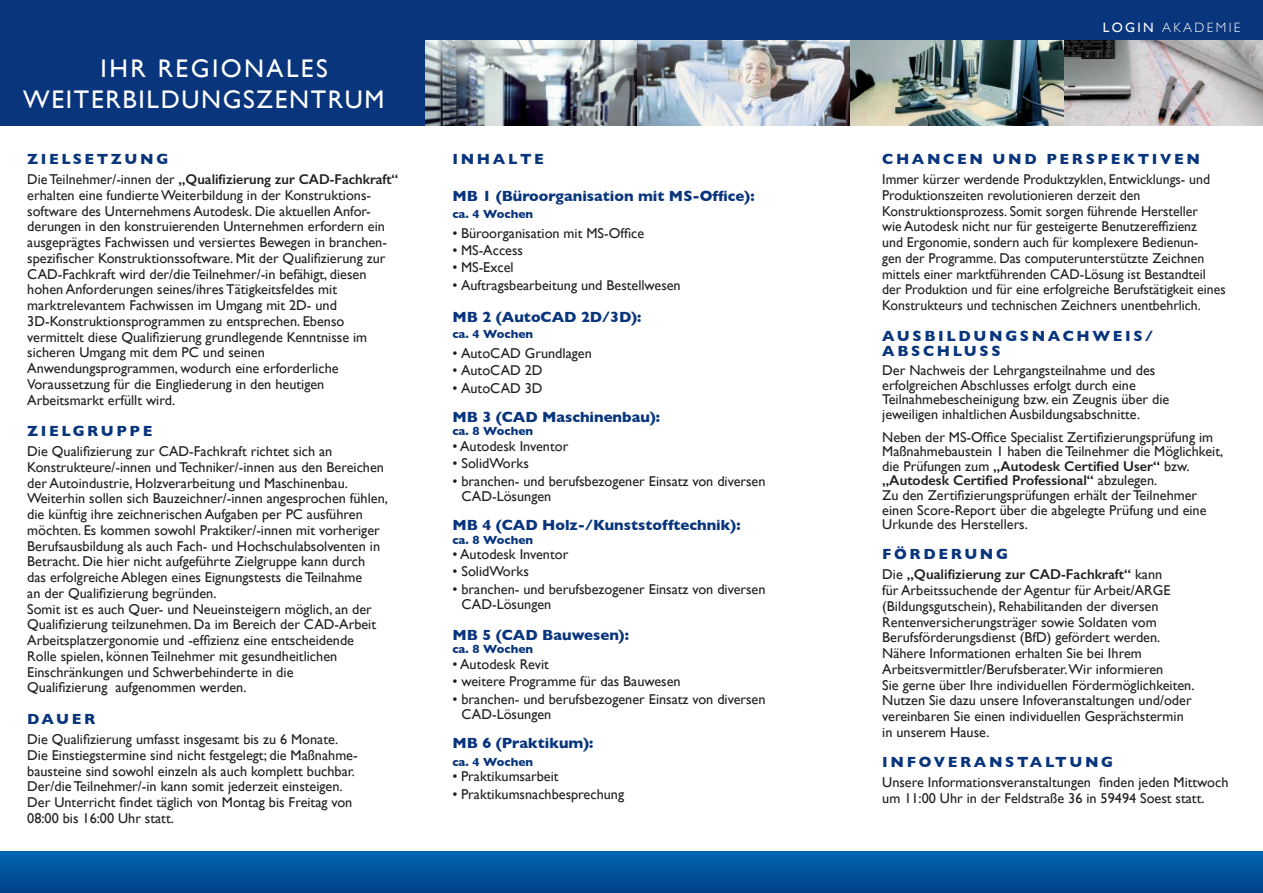
<style>
.page{position:relative;width:1263px;height:893px;background:#fff}
.page>*{position:absolute;margin:0;border:0;box-sizing:border-box;transform-origin:0 0}
.t1{font:25.5px/31.5px "Gill Sans";letter-spacing:.065em;color:#fff}
.t2{font:700 15px "Gill Sans";color:#08357c}
.t3{font:700 15px/15.8px "Gill Sans";letter-spacing:.175em;color:#08357c}
.t4{font:700 15px "Gill Sans";letter-spacing:.14em;color:#08357c}
.t5{font:14.25px/15.8px "Gill Sans";color:#231f20}
.t6{font:300 13.5px "Gill Sans";letter-spacing:.175em;color:#fff}
.t7{font:700 12px "Gill Sans";color:#08357c}
.s1{font-weight:600}
.s2{font-weight:400}
</style>
<div class="page">
<div style="left:0;top:0;width:1263px;height:835px;background:#08357c"></div>
<div style="left:0;top:850px;width:1263px;height:43px;background:linear-gradient(to bottom,#0166b2,#014288)"></div>
<div style="left:0;top:126px;width:1263px;height:724px;background:#fff"></div>
<img style="left:1063px;top:40px;width:200px;height:85px">
<img style="left:425px;top:40px;width:638px;height:85px">
<h1 class="t1" style="left:23px;top:52px;width:363px;text-indent:77px">IHR REGIONALES<br>WEITERBILDUNGSZENTRUM</h1>
<p class="t3" style="left:27px;top:151px;width:143px">ZIELSETZUNG</p>
<p class="t5" style="left:27px;top:171px;width:373px">Die Teilnehmer/-innen der <span class="s1">„Qualifizierung zur CAD-Fachkraft“ </span>erhalten eine fundierte Weiterbildung in der Konstruktions&shy;software des Unternehmens Autodesk. Die aktuellen Anfor&shy;derungen in den konstruierenden Unternehmen erfordern ein ausgeprägtes Fachwissen und versiertes Bewegen in branchen&shy;spezifischer Konstruktionssoftware. Mit der Qualifizierung zur CAD-Fachkraft wird der/die Teilnehmer/-in befähigt, diesen hohen Anforderungen seines/ihres Tätigkeitsfeldes mit marktrelevantem Fachwissen im Umgang mit 2D- und 3D-Konstruktionsprogrammen zu entsprechen. Ebenso vermittelt diese Qualifizierung grundlegende Kenntnisse im sicheren Umgang mit dem PC und seinen Anwendungsprogrammen, wodurch eine erforderliche Voraussetzung für die Eingliederung in den heutigen Arbeitsmarkt erfüllt wird.</p>
<p class="t3" style="left:27px;top:423px;width:127px">ZIELGRUPPE</p>
<p class="t5" style="left:27px;top:443px;width:362px">Die Qualifizierung zur CAD-Fachkraft richtet sich an Konstrukteure/-innen und Techniker/-innen aus den Bereichen der Autoindustrie, Holzverarbeitung und Maschinenbau.<br>Weiterhin sollen sich Bauzeichner/-innen angesprochen fühlen, die künftig ihre zeichnerischen Aufgaben per PC ausführen möchten. Es kommen sowohl Praktiker/-innen mit vorheriger Berufsausbildung als auch Fach- und Hochschulabsolventen in Betracht. Die hier nicht aufgeführte Zielgruppe kann durch<br>das erfolgreiche Ablegen eines Eignungstests die Teilnahme<br>an der Qualifizierung begründen.<br>Somit ist es auch Quer- und Neueinsteigern möglich, an der Qualifizierung teilzunehmen. Da im Bereich der CAD-Arbeit Arbeitsplatzergonomie und -effizienz eine entscheidende<br>Rolle spielen, können Teilnehmer mit gesundheitlichen Einschränkungen und Schwerbehinderte in die<br>Qualifizierung aufgenommen werden.</p>
<p class="t4" style="left:27px;top:707px;width:70px">DAUER</p>
<p class="t5" style="left:27px;top:731px;width:332px">Die Qualifizierung umfasst insgesamt bis zu 6 Monate.<br>Die Einstiegstermine sind nicht festgelegt; die Maßnahme&shy;bausteine sind sowohl einzeln als auch komplett buchbar.<br>Der/die Teilnehmer/-in kann somit jederzeit einsteigen.<br>Der Unterricht findet täglich von Montag bis Freitag von 08:00 bis 16:00 Uhr statt.</p>
<p class="t3" style="left:452px;top:151px;width:93px">INHALTE</p>
<p class="t2" style="left:452px;top:184px;width:303px">MB 1 (Büroorganisation mit MS-Office):</p>
<p class="t7" style="left:452px;top:204px;width:82px">ca. 4 Wochen</p>
<p class="t5" style="left:452px;top:225px;width:193px">• Büroorganisation mit MS-Office</p>
<p class="t5" style="left:452px;top:242px;width:72px">• MS-Access</p>
<p class="t5" style="left:452px;top:260px;width:63px">• MS-Excel</p>
<p class="t5" style="left:452px;top:277px;width:230px">• Auftragsbearbeitung und Bestellwesen</p>
<p class="t2" style="left:452px;top:305px;width:190px">MB 2 (AutoCAD 2D/3D):</p>
<p class="t7" style="left:452px;top:325px;width:82px">ca. 4 Wochen</p>
<p class="t5" style="left:452px;top:345px;width:141px">• AutoCAD Grundlagen</p>
<p class="t5" style="left:452px;top:363px;width:92px">• AutoCAD 2D</p>
<p class="t5" style="left:452px;top:380px;width:92px">• AutoCAD 3D</p>
<p class="t2" style="left:452px;top:405px;width:209px">MB 3 (CAD Maschinenbau):</p>
<p class="t7" style="left:452px;top:422px;width:82px">ca. 8 Wochen</p>
<p class="t5" style="left:452px;top:438px;width:117px">• Autodesk Inventor</p>
<p class="t5" style="left:452px;top:455px;width:78px">• SolidWorks</p>
<p class="t5" style="left:461px;top:473px;width:306px;line-height:15.3px;text-indent:-9px">• branchen- und berufsbezogener Einsatz von diversen<br>CAD-Lösungen</p>
<p class="t2" style="left:452px;top:513px;width:290px">MB 4 (CAD Holz-/Kunststofftechnik):</p>
<p class="t7" style="left:452px;top:530px;width:82px">ca. 8 Wochen</p>
<p class="t5" style="left:452px;top:546px;width:117px">• Autodesk Inventor</p>
<p class="t5" style="left:452px;top:563px;width:78px">• SolidWorks</p>
<p class="t5" style="left:461px;top:581px;width:306px;line-height:15.3px;text-indent:-9px">• branchen- und berufsbezogener Einsatz von diversen<br>CAD-Lösungen</p>
<p class="t2" style="left:452px;top:623px;width:178px">MB 5 (CAD Bauwesen):</p>
<p class="t7" style="left:452px;top:640px;width:82px">ca. 8 Wochen</p>
<p class="t5" style="left:452px;top:656px;width:98px">• Autodesk Revit</p>
<p class="t5" style="left:452px;top:673px;width:230px">• weitere Programme für das Bauwesen</p>
<p class="t5" style="left:461px;top:691px;width:306px;line-height:15.3px;text-indent:-9px">• branchen- und berufsbezogener Einsatz von diversen<br>CAD-Lösungen</p>
<p class="t2" style="left:452px;top:731px;width:142px">MB 6 (Praktikum):</p>
<p class="t7" style="left:452px;top:752px;width:82px">ca. 4 Wochen</p>
<p class="t5" style="left:452px;top:768px;width:108px">• Praktikumsarbeit</p>
<p class="t5" style="left:452px;top:786px;width:173px">• Praktikumsnachbesprechung</p>
<p class="t6" style="left:1103px;top:17px;width:139px"><span class="s2">LOGIN</span> AKADEMIE</p>
<p class="t3" style="left:882px;top:151px;width:319px">CHANCEN UND PERSPEKTIVEN</p>
<p class="t5" style="left:882px;top:171px;width:345px">Immer kürzer werdende Produktzyklen, Entwicklungs- und Produktionszeiten revolutionieren derzeit den Konstruktionsprozess. Somit sorgen führende Hersteller<br>wie Autodesk nicht nur für gesteigerte Benutzereffizienz<br>und Ergonomie, sondern auch für komplexere Bedienun-<br>gen der Programme. Das computerunterstützte Zeichnen mittels einer marktführenden CAD-Lösung ist Bestandteil der Produktion und für eine erfolgreiche Berufstätigkeit eines Konstrukteurs und technischen Zeichners unentbehrlich.</p>
<p class="t3" style="left:882px;top:327px;width:272px">AUSBILDUNGSNACHWEIS/<br>ABSCHLUSS</p>
<p class="t5" style="left:882px;top:363px;width:289px;line-height:14.5px">Der Nachweis der Lehrgangsteilnahme und des erfolgreichen Abschlusses erfolgt durch eine Teilnahmebescheinigung bzw. ein Zeugnis über die jeweiligen inhaltlichen Ausbildungsabschnitte.</p>
<p class="t5" style="left:882px;top:430px;width:342px;line-height:14.5px">Neben der MS-Office Specialist Zertifizierungsprüfung im Maßnahmebaustein 1 haben die Teilnehmer die Möglichkeit, die Prüfungen zum <span class="s1">„Autodesk Certified User“</span> bzw. <span class="s1">„Autodesk Certified Professional“</span> abzulegen.<br>Zu den Zertifizierungsprüfungen erhält der Teilnehmer einen Score-Report über die abgelegte Prüfung und eine Urkunde des Herstellers.</p>
<p class="t3" style="left:882px;top:546px;width:127px">FÖRDERUNG</p>
<p class="t5" style="left:882px;top:567px;width:314px">Die <span class="s1">„Qualifizierung zur CAD-Fachkraft“</span> kann<br>für Arbeitssuchende der Agentur für Arbeit/ARGE (Bildungsgutschein), Rehabilitanden der diversen Rentenversicherungsträger sowie Soldaten vom Berufsförderungsdienst (BfD) gefördert werden.<br>Nähere Informationen erhalten Sie bei Ihrem Arbeitsvermittler/Berufsberater.Wir informieren<br>Sie gerne über Ihre individuellen Fördermöglichkeiten.<br>Nutzen Sie dazu unsere Infoveranstaltungen und/oder vereinbaren Sie einen individuellen Gesprächstermin in unserem Hause.</p>
<p class="t3" style="left:882px;top:754px;width:232px">INFOVERANSTALTUNG</p>
<p class="t5" style="left:882px;top:774px;width:348px">Unsere Informationsveranstaltungen finden jeden Mittwoch um 11:00 Uhr in der Feldstraße 36 in 59494 Soest statt.</p>
</div>
